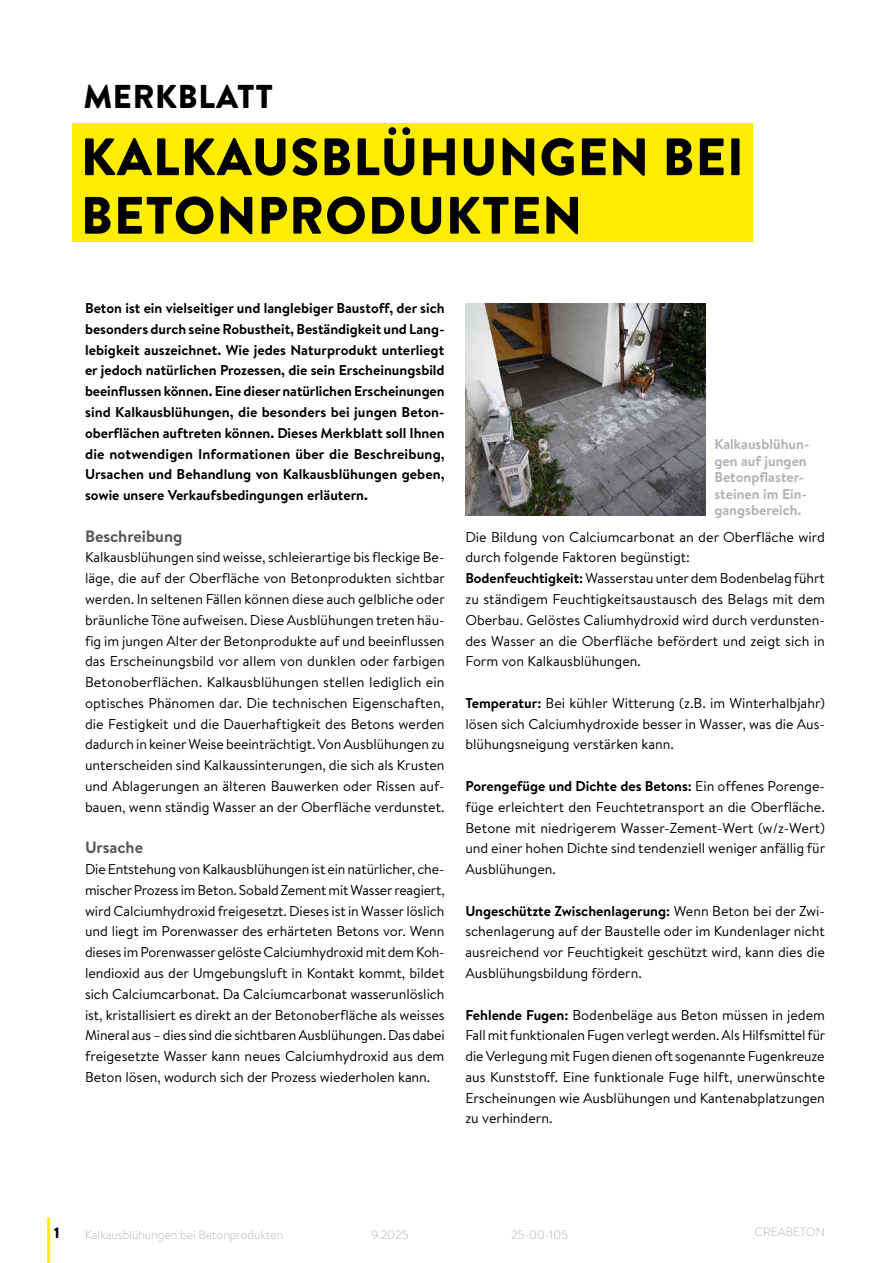
<style>
.page{position:relative;width:893px;height:1263px;background:#fff}
.page>*{position:absolute;margin:0;border:0;box-sizing:border-box;transform-origin:0 0}
.t1{font:900 52.5px/58.5px "Brandon Text";letter-spacing:.02em;color:#000}
.t2{font:900 33px "Brandon Text";letter-spacing:.02em;color:#000}
.t3{font:700 16.5px "Brandon Text";color:#575756}
.t4{font:900 15px "Brandon Text";color:#000}
.t5{font:14.25px/20.7px "Brandon Text";color:#000;text-align:justify}
.t6{font:700 14.25px/20.7px "Brandon Text";color:#000;text-align:justify}
.t7{font:700 14.25px/16.5px "Brandon Text";color:#b3b2b2}
.t8{font:300 12px "Brandon Text";color:#b3b2b2}
.s1{font-weight:700}
</style>
<div class="page">
<hr style="left:47px;top:1217px;width:3px;height:46px;background:#ffed00">
<img style="left:465px;top:303px;width:240px;height:212px">
<div style="left:72px;top:124px;width:680px;height:118px;background:#ffed00"></div>
<h2 class="t2" style="left:83px;top:73px;width:191px">MERKBLATT</h2>
<h1 class="t1" style="left:81px;top:127px;width:664px">KALKAUSBLÜHUNGEN BEI<br>BETONPRODUKTEN</h1>
<p class="t6" style="left:85px;top:298px;width:361px">Beton ist ein vielseitiger und langlebiger Baustoff, der sich besonders durch seine Robustheit, Beständigkeit und Lang&shy;lebigkeit auszeichnet. Wie jedes Naturprodukt unterliegt er jedoch natürlichen Prozessen, die sein Erscheinungsbild beeinflussen können. Eine dieser natürlichen Erscheinungen sind Kalkausblühungen, die besonders bei jungen Beton&shy;oberflächen auftreten können. Dieses Merkblatt soll Ihnen die notwendigen Informationen über die Beschreibung, Ursachen und Behandlung von Kalkausblühungen geben, sowie unsere Verkaufsbedingungen erläutern.</p>
<p class="t3" style="left:85px;top:524px;width:99px">Beschreibung</p>
<p class="t5" style="left:85px;top:547px;width:361px">Kalkausblühungen sind weisse, schleierartige bis fleckige Be&shy;läge, die auf der Oberfläche von Betonprodukten sichtbar werden. In seltenen Fällen können diese auch gelbliche oder bräunliche Töne aufweisen. Diese Ausblühungen treten häu&shy;fig im jungen Alter der Betonprodukte auf und beeinflussen das Erscheinungsbild vor allem von dunklen oder farbigen Betonoberflächen. Kalkausblühungen stellen lediglich ein optisches Phänomen dar. Die technischen Eigenschaften, die Festigkeit und die Dauerhaftigkeit des Betons werden dadurch in keiner Weise beeinträchtigt. Von Ausblühungen zu unterscheiden sind Kalkaussinterungen, die sich als Krusten und Ablagerungen an älteren Bauwerken oder Rissen auf&shy;bauen, wenn ständig Wasser an der Oberfläche verdunstet.</p>
<p class="t3" style="left:85px;top:836px;width:60px">Ursache</p>
<p class="t5" style="left:85px;top:859px;width:361px">Die Entstehung von Kalkausblühungen ist ein natürlicher, che&shy;mischer Prozess im Beton. Sobald Zement mit Wasser reagiert, wird Calciumhydroxid freigesetzt. Dieses ist in Wasser löslich und liegt im Porenwasser des erhärteten Betons vor. Wenn dieses im Porenwasser gelöste Calciumhydroxid mit dem Koh&shy;lendioxid aus der Umgebungsluft in Kontakt kommt, bildet sich Calciumcarbonat. Da Calciumcarbonat wasserunlöslich ist, kristallisiert es direkt an der Betonoberfläche als weisses Mineral aus – dies sind die sichtbaren Ausblühungen. Das dabei freigesetzte Wasser kann neues Calciumhydroxid aus dem Beton lösen, wodurch sich der Prozess wiederholen kann.</p>
<p class="t7" style="left:714px;top:436px;width:97px">Kalkausblühun&shy;gen auf jungen<br>Betonpflaster&shy;steinen im Ein&shy;gangsbereich.</p>
<p class="t5" style="left:465px;top:526px;width:361px;text-align:left">Die Bildung von Calciumcarbonat an der Oberfläche wird durch folgende Faktoren begünstigt:<br><span class="s1">Bodenfeuchtigkeit:</span> Wasserstau unter dem Bodenbelag führt zu ständigem Feuchtigkeitsaustausch des Belags mit dem Oberbau. Gelöstes Caliumhydroxid wird durch verdunsten&shy;des Wasser an die Oberfläche befördert und zeigt sich in Form von Kalkausblühungen.</p>
<p class="t5" style="left:465px;top:692px;width:361px"><span class="s1">Temperatur:</span> Bei kühler Witterung (z.B. im Winterhalbjahr) lösen sich Calciumhydroxide besser in Wasser, was die Aus&shy;blühungsneigung verstärken kann.</p>
<p class="t5" style="left:465px;top:775px;width:361px"><span class="s1">Porengefüge und Dichte des Betons:</span> Ein offenes Porenge&shy;füge erleichtert den Feuchtetransport an die Oberfläche.<br>Betone mit niedrigerem Wasser-Zement-Wert (w/z-Wert) und einer hohen Dichte sind tendenziell weniger anfällig für Ausblühungen.</p>
<p class="t5" style="left:465px;top:900px;width:361px"><span class="s1">Ungeschützte Zwischenlagerung:</span> Wenn Beton bei der Zwi&shy;schenlagerung auf der Baustelle oder im Kundenlager nicht ausreichend vor Feuchtigkeit geschützt wird, kann dies die Ausblühungsbildung fördern.</p>
<p class="t5" style="left:465px;top:1004px;width:362px"><span class="s1">Fehlende Fugen:</span> Bodenbeläge aus Beton müssen in jedem Fall mit funktionalen Fugen verlegt werden. Als Hilfsmittel für die Verlegung mit Fugen dienen oft sogenannte Fugenkreuze aus Kunststoff. Eine funktionale Fuge hilft, unerwünschte Erscheinungen wie Ausblühungen und Kantenabplatzungen zu verhindern.</p>
<p class="t4" style="left:54px;top:1222px;width:7px">1</p>
<p class="t8" style="left:85px;top:1226px;width:200px">Kalkausblühungen bei Betonprodukten</p>
<p class="t8" style="left:372px;top:1226px;width:38px">9.2025</p>
<p class="t8" style="left:511px;top:1226px;width:58px">25-00-105</p>
<p class="t8" style="left:755px;top:1224px;width:72px">CREABETON</p>
</div>
